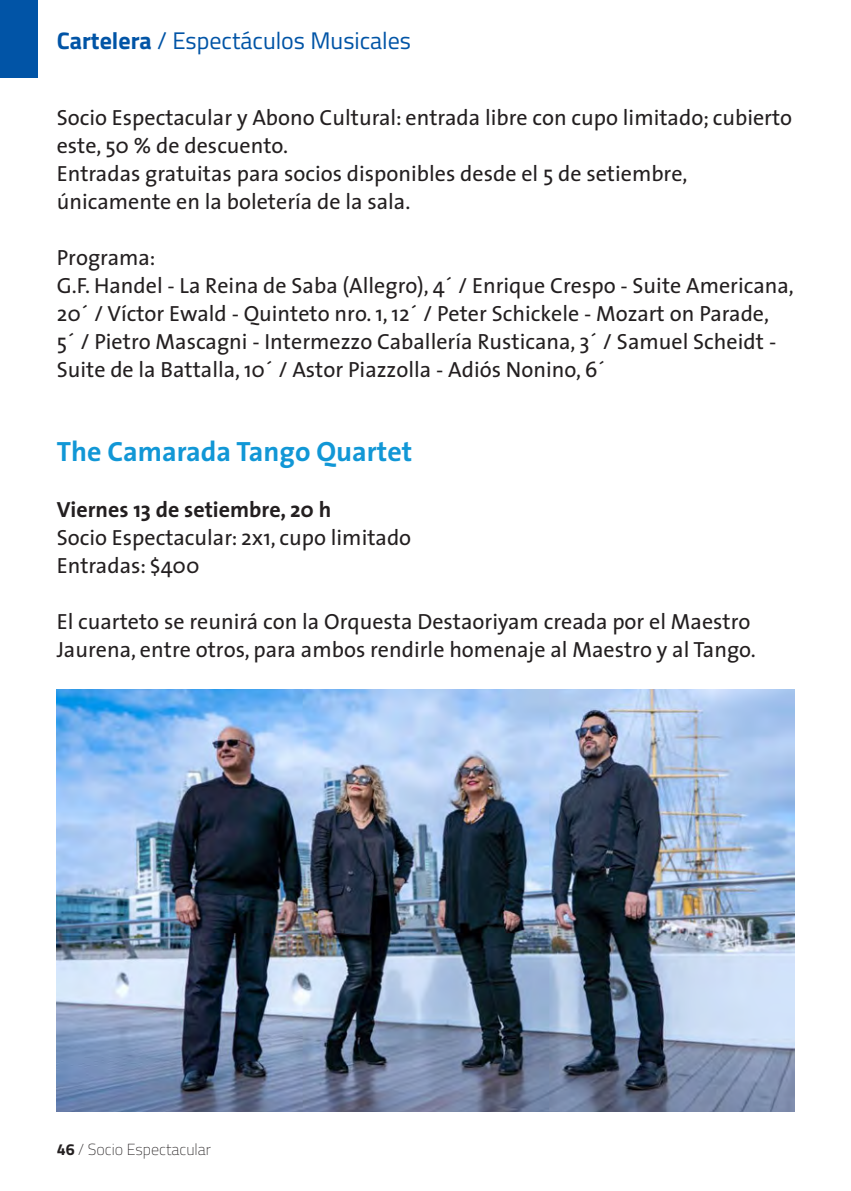
<style>
.page{position:relative;width:851px;height:1191px;background:#fff}
.page>*{position:absolute;margin:0;border:0;box-sizing:border-box;transform-origin:0 0}
.t1{font:700 28px "The Sans";color:#1197d6}
.t2{font:24px "Titillium Web";color:#0154a6}
.t3{font:22px/28px "The Sans";color:#231f20}
.t4{font:700 22px "The Sans";color:#231f20}
.t5{font:200 16px "Titillium Web";color:#231f20}
.s1{font-weight:700}
</style>
<div class="page">
<div style="left:0;top:0;width:38px;height:77px;background:#0154a6"></div>
<img style="left:57px;top:689px;width:737px;height:422px">
<p class="t2" style="left:57px;top:23px;width:356px"><span class="s1">Cartelera</span> / Espectáculos Musicales</p>
<p class="t3" style="left:57px;top:103px;width:736px">Socio Espectacular y Abono Cultural: entrada libre con cupo limitado; cubierto este, 50 % de descuento.</p>
<p class="t3" style="left:57px;top:159px;width:632px">Entradas gratuitas para socios disponibles desde el 5 de setiembre, únicamente en la boletería de la sala.</p>
<p class="t3" style="left:57px;top:243px;width:100px">Programa:</p>
<p class="t3" style="left:57px;top:271px;width:738px">G.F. Handel - La Reina de Saba (Allegro), 4´ / Enrique Crespo - Suite Americana, 20´ / Víctor Ewald - Quinteto nro. 1, 12´ / Peter Schickele - Mozart on Parade,<br>5´ / Pietro Mascagni - Intermezzo Caballería Rusticana, 3´ / Samuel Scheidt - Suite de la Battalla, 10´ / Astor Piazzolla - Adiós Nonino, 6´</p>
<p class="t1" style="left:57px;top:428px;width:357px">The Camarada Tango Quartet</p>
<p class="t4" style="left:57px;top:491px;width:276px">Viernes 13 de setiembre, 20 h</p>
<p class="t3" style="left:57px;top:523px;width:356px">Socio Espectacular: 2x1, cupo limitado</p>
<p class="t3" style="left:57px;top:551px;width:144px">Entradas: $400</p>
<p class="t3" style="left:57px;top:607px;width:700px">El cuarteto se reunirá con la Orquesta Destaoriyam creada por el Maestro<br>Jaurena, entre otros, para ambos rendirle homenaje al Maestro y al Tango.</p>
<p class="t5" style="left:57px;top:1138px;width:156px"><span class="s1">46</span> / Socio Espectacular</p>
</div>
